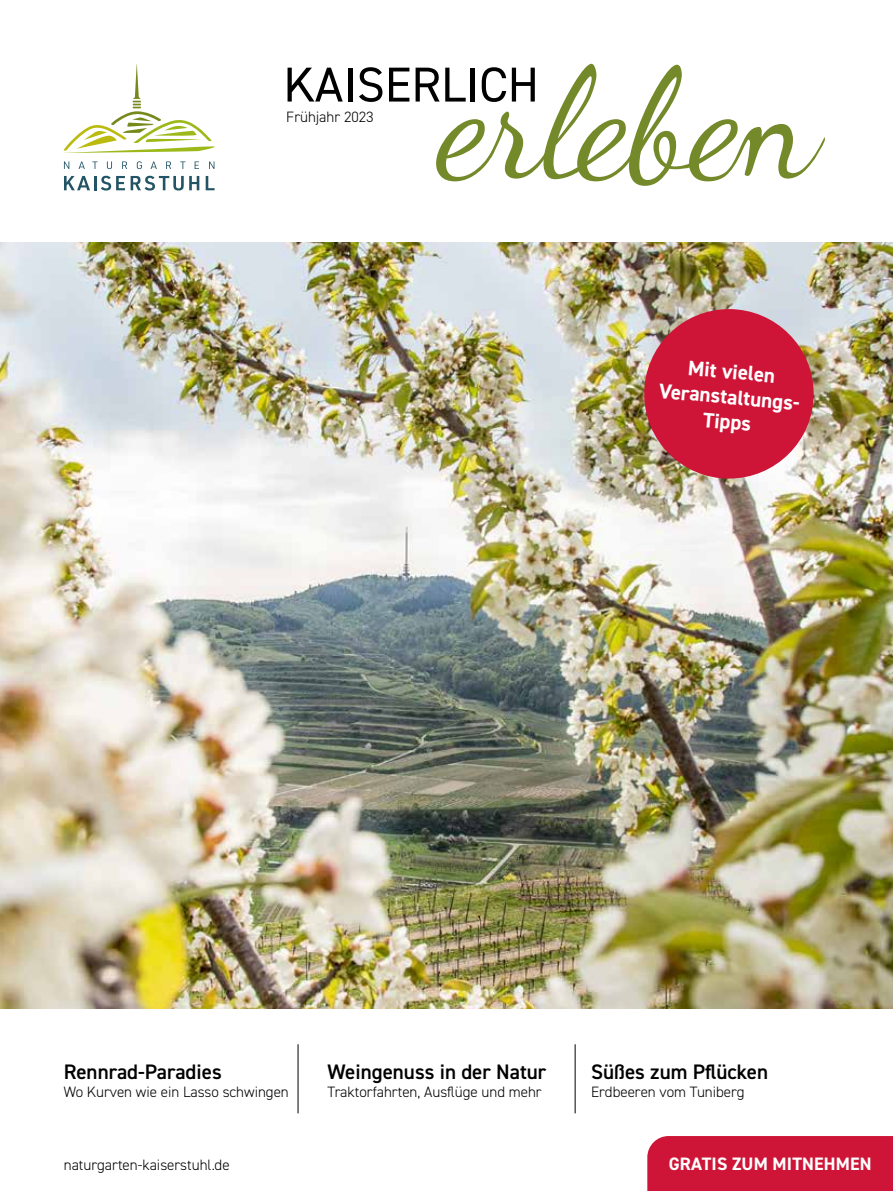
<style>
.page{position:relative;width:893px;height:1191px;background:#fff}
.page>*{position:absolute;margin:0;border:0;box-sizing:border-box;transform-origin:0 0}
.t1{font:600 21px "DIN2014";color:#000}
.t2{font:700 21px/25.2px "DIN2014";color:#fff;text-align:center}
.t3{font:700 18px "DIN2014";letter-spacing:.01em;color:#fff}
.t4{font:300 15px "DIN2014";color:#000}
</style>
<div class="page">
<img style="left:0;top:242px;width:893px;height:767px">
<hr style="left:298px;top:1044px;width:1px;height:69px;background:#000">
<hr style="left:575px;top:1044px;width:1px;height:69px;background:#000">
<div style="left:647px;top:1136px;width:246px;height:55px;background:#ce1537"></div>
<svg style="left:64px;top:64px;width:151px;height:89px"></svg>
<svg style="left:64px;top:161px;width:5px;height:8px"></svg>
<svg style="left:79px;top:161px;width:6px;height:8px"></svg>
<svg style="left:92px;top:161px;width:6px;height:8px"></svg>
<svg style="left:107px;top:161px;width:5px;height:8px"></svg>
<svg style="left:122px;top:161px;width:5px;height:8px"></svg>
<svg style="left:137px;top:161px;width:5px;height:8px"></svg>
<svg style="left:151px;top:161px;width:6px;height:8px"></svg>
<svg style="left:166px;top:161px;width:5px;height:8px"></svg>
<svg style="left:180px;top:161px;width:5px;height:8px"></svg>
<svg style="left:195px;top:161px;width:4px;height:8px"></svg>
<svg style="left:209px;top:161px;width:5px;height:8px"></svg>
<svg style="left:64px;top:176px;width:26px;height:14px"></svg>
<hr style="left:94px;top:176px;width:3px;height:14px;background:#235465">
<svg style="left:101px;top:176px;width:24px;height:14px"></svg>
<svg style="left:131px;top:176px;width:68px;height:14px"></svg>
<svg style="left:206px;top:176px;width:9px;height:14px"></svg>
<svg style="left:288px;top:68px;width:55px;height:34px"></svg>
<hr style="left:348px;top:68px;width:4px;height:34px;background:#000">
<svg style="left:359px;top:67px;width:23px;height:35px"></svg>
<svg style="left:389px;top:68px;width:20px;height:34px"></svg>
<svg style="left:416px;top:64px;width:409px;height:122px"></svg>
<div style="left:644px;top:309px;width:170px;height:169px;background:#ce1537;border-radius:50%"></div>
<p class="t4" style="left:286px;top:108px;width:89px">Frühjahr 2023</p>
<h1 class="t2" style="left:662px;top:352px;width:146px;rotate:5deg">Mit vielen<br>Veranstaltungs-<br>Tipps</h1>
<h1 class="t1" style="left:64px;top:1057px;width:160px">Rennrad-Paradies</h1>
<p class="t4" style="left:64px;top:1082px;width:227px">Wo Kurven wie ein Lasso schwingen</p>
<p class="t4" style="left:64px;top:1155px;width:167px">naturgarten-kaiserstuhl.de</p>
<h1 class="t1" style="left:327px;top:1057px;width:220px">Weingenuss in der Natur</h1>
<p class="t4" style="left:327px;top:1082px;width:216px">Traktorfahrten, Ausflüge und mehr</p>
<h1 class="t1" style="left:591px;top:1057px;width:179px">Süßes zum Pflücken</h1>
<p class="t4" style="left:591px;top:1082px;width:155px">Erdbeeren vom Tuniberg</p>
<p class="t3" style="left:669px;top:1151px;width:205px">GRATIS ZUM MITNEHMEN</p>
</div>
